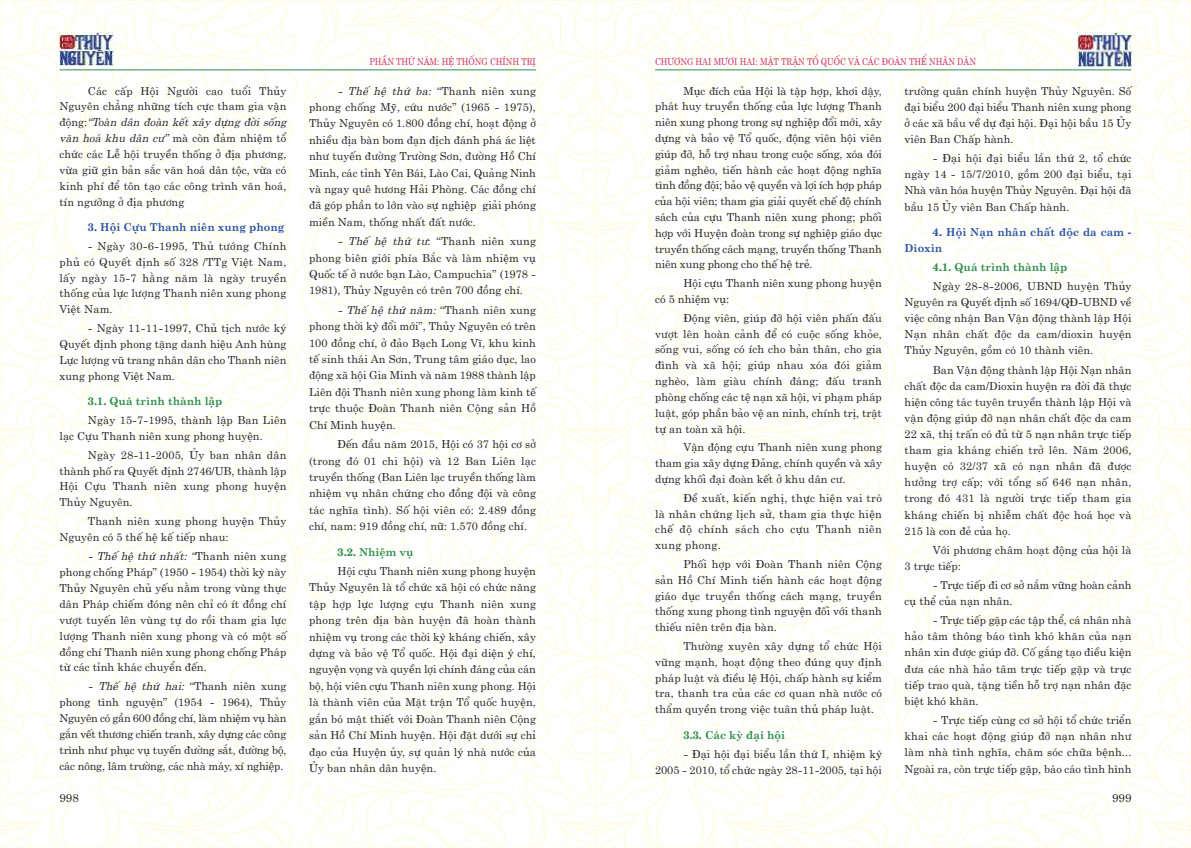
<style>
.page{position:relative;width:1191px;height:848px;background:#fff}
.page>*{position:absolute;margin:0;border:0;box-sizing:border-box;transform-origin:0 0}
.t1{font:11.5px "UTM Centur";color:#272627}
.t2{font:11px/16.4px "UTM Centur";letter-spacing:.005em;color:#272627;text-align:justify}
.t3{font:700 11px "UTM Centur";letter-spacing:.005em;color:#2f8d4d}
.t4{font:700 11px/16.1px "UTM Centur";letter-spacing:.005em;color:#2c54a2}
.t5{font:9.5px "UTM Centur";color:#cd3160;scale:.85 1}
.s1{font-style:italic}
</style>
<div class="page">
<img style="left:0;top:0;width:1191px;height:848px">
<hr style="left:655px;top:70px;width:476px;height:1px;background:#2f8d4d">
<img style="left:1077px;top:33px;width:54px;height:33px">
<img style="left:60px;top:32px;width:53px;height:34px">
<hr style="left:60px;top:69px;width:476px;height:1px;background:#2f8d4d">
<p class="t2" style="left:60px;top:81px;width:228px;line-height:15.9px;text-indent:28px">Các cấp Hội Người cao tuổi Thủy Nguyên chẳng những tích cực tham gia vận động:<span class="s1">“Toàn dân đoàn kết xây dựng đời sống văn hoá khu dân cư”</span> mà còn đảm nhiệm tổ chức các Lễ hội truyền thống ở địa phương, vừa giữ gìn bản sắc văn hoá dân tộc, vừa có kinh phí để tôn tạo các công trình văn hoá, tín ngưỡng ở địa phương</p>
<p class="t4" style="left:88px;top:217px;width:198px">3. Hội Cựu Thanh niên xung phong</p>
<p class="t2" style="left:60px;top:236px;width:228px;line-height:15.9px;text-indent:28px">- Ngày 30-6-1995, Thủ tướng Chính phủ có Quyết định số 328 /TTg Việt Nam, lấy ngày 15-7 hằng năm là ngày truyền thống của lực lượng Thanh niên xung phong Việt Nam.</p>
<p class="t2" style="left:60px;top:319px;width:228px;line-height:15.9px;text-indent:28px">- Ngày 11-11-1997, Chủ tịch nước ký Quyết định phong tặng danh hiệu Anh hùng Lực lượng vũ trang nhân dân cho Thanh niên xung phong Việt Nam.</p>
<p class="t3" style="left:88px;top:391px;width:136px">3.1. Quá trình thành lập</p>
<p class="t2" style="left:60px;top:410px;width:228px;line-height:15.9px;text-indent:28px">Ngày 15-7-1995, thành lập Ban Liên lạc Cựu Thanh niên xung phong huyện.</p>
<p class="t2" style="left:60px;top:445px;width:228px;line-height:15.9px;text-indent:28px">Ngày 28-11-2005, Ủy ban nhân dân thành phố ra Quyết định 2746/UB, thành lập Hội Cựu Thanh niên xung phong huyện Thủy Nguyên.</p>
<p class="t2" style="left:60px;top:512px;width:228px;line-height:15.9px;text-indent:28px">Thanh niên xung phong huyện Thủy<br>Nguyên có 5 thế hệ kế tiếp nhau:</p>
<p class="t2" style="left:60px;top:547px;width:228px;line-height:15.9px;text-indent:28px"><span class="s1">- Thế hệ thứ nhất: “</span>Thanh niên xung phong chống Pháp” (1950 - 1954) thời kỳ này Thủy Nguyên chủ yếu nằm trong vùng thực dân Pháp chiếm đóng nên chỉ có ít đồng chí vượt tuyến lên vùng tự do rồi tham gia lực lượng Thanh niên xung phong và có một số đồng chí Thanh niên xung phong chống Pháp từ các tỉnh khác chuyển đến.</p>
<p class="t2" style="left:60px;top:677px;width:228px;line-height:15.9px;text-indent:28px"><span class="s1">- Thế hệ thứ hai:</span> “Thanh niên xung phong tình nguyện” (1954 - 1964), Thủy Nguyên có gần 600 đồng chí, làm nhiệm vụ hàn gắn vết thương chiến tranh, xây dựng các công trình như phục vụ tuyến đường sắt, đường bộ, các nông, lâm trường, các nhà máy, xí nghiệp.</p>
<p class="t1" style="left:60px;top:788px;width:21px">998</p>
<p class="t5" style="left:369px;top:54px;width:197px">PHẦN THỨ NĂM: HỆ THỐNG CHÍNH TRỊ</p>
<p class="t2" style="left:309px;top:81px;width:228px;text-indent:28px"><span class="s1">- Thế hệ thứ ba:</span> “Thanh niên xung phong chống Mỹ, cứu nước” (1965 - 1975), Thủy Nguyên có 1.800 đồng chí, hoạt động ở nhiều địa bàn bom đạn địch đánh phá ác liệt như tuyến đường Trường Sơn, đường Hồ Chí Minh, các tỉnh Yên Bái, Lào Cai, Quảng Ninh và ngay quê hương Hải Phòng. Các đồng chí đã góp phần to lớn vào sự nghiệp giải phóng miền Nam, thống nhất đất nước.</p>
<p class="t2" style="left:309px;top:232px;width:228px;text-indent:28px"><span class="s1">- Thế hệ thứ tư</span>: “Thanh niên xung phong biên giới phía Bắc và làm nhiệm vụ Quốc tế ở nước bạn Lào, Campuchia” (1978 - 1981), Thủy Nguyên có trên 700 đồng chí.</p>
<p class="t2" style="left:309px;top:300px;width:228px;text-indent:28px"><span class="s1">- Thế hệ thứ năm:</span> “Thanh niên xung phong thời kỳ đổi mới”, Thủy Nguyên có trên 100 đồng chí, ở đảo Bạch Long Vĩ, khu kinh tế sinh thái An Sơn, Trung tâm giáo dục, lao động xã hội Gia Minh và năm 1988 thành lập Liên đội Thanh niên xung phong làm kinh tế trực thuộc Đoàn Thanh niên Cộng sản Hồ Chí Minh huyện.</p>
<p class="t2" style="left:309px;top:434px;width:228px;text-indent:28px">Đến đầu năm 2015, Hội có 37 hội cơ sở (trong đó 01 chi hội) và 12 Ban Liên lạc truyền thống (Ban Liên lạc truyền thống làm nhiệm vụ nhân chứng cho đồng đội và công tác nghĩa tình). Số hội viên có: 2.489 đồng chí, nam: 919 đồng chí, nữ: 1.570 đồng chí.</p>
<p class="t3" style="left:337px;top:542px;width:77px">3.2. Nhiệm vụ</p>
<p class="t2" style="left:309px;top:561px;width:228px;text-indent:28px">Hội cựu Thanh niên xung phong huyện Thủy Nguyên là tổ chức xã hội có chức năng tập hợp lực lượng cựu Thanh niên xung phong trên địa bàn huyện đã hoàn thành nhiệm vụ trong các thời kỳ kháng chiến, xây dựng và bảo vệ Tổ quốc. Hội đại diện ý chí, nguyện vọng và quyền lợi chính đáng của cán bộ, hội viên cựu Thanh niên xung phong. Hội là thành viên của Mặt trận Tổ quốc huyện, gắn bó mật thiết với Đoàn Thanh niên Cộng sản Hồ Chí Minh huyện. Hội đặt dưới sự chỉ đạo của Huyện ủy, sự quản lý nhà nước của Ủy ban nhân dân huyện.</p>
<p class="t5" style="left:655px;top:54px;width:379px">CHƯƠNG HAI MƯƠI HAI: MẶT TRẬN TỔ QUỐC VÀ CÁC ĐOÀN THỂ NHÂN DÂN</p>
<p class="t2" style="left:655px;top:81px;width:228px;line-height:15.8px;text-indent:28px">Mục đích của Hội là tập hợp, khơi dậy, phát huy truyền thống của lực lượng Thanh niên xung phong trong sự nghiệp đổi mới, xây dựng và bảo vệ Tổ quốc, động viên hội viên giúp đỡ, hỗ trợ nhau trong cuộc sống, xóa đói giảm nghèo, tiến hành các hoạt động nghĩa tình đồng đội; bảo vệ quyền và lợi ích hợp pháp của hội viên; tham gia giải quyết chế độ chính sách của cựu Thanh niên xung phong; phối hợp với Huyện đoàn trong sự nghiệp giáo dục truyền thống cách mạng, truyền thống Thanh niên xung phong cho thế hệ trẻ.</p>
<p class="t2" style="left:655px;top:274px;width:228px;line-height:15.8px;text-indent:28px">Hội cựu Thanh niên xung phong huyện có 5 nhiệm vụ:</p>
<p class="t2" style="left:655px;top:308px;width:228px;line-height:15.8px;text-indent:28px">Động viên, giúp đỡ hội viên phấn đấu vượt lên hoàn cảnh để có cuộc sống khỏe, sống vui, sống có ích cho bản thân, cho gia đình và xã hội; giúp nhau xóa đói giảm nghèo, làm giàu chính đáng; đấu tranh phòng chống các tệ nạn xã hội, vi phạm pháp luật, góp phần bảo vệ an ninh, chính trị, trật tự an toàn xã hội.</p>
<p class="t2" style="left:655px;top:438px;width:228px;line-height:15.8px;text-indent:28px">Vận động cựu Thanh niên xung phong tham gia xây dựng Đảng, chính quyền và xây dựng khối đại đoàn kết ở khu dân cư.</p>
<p class="t2" style="left:655px;top:488px;width:228px;line-height:15.8px;text-indent:28px">Đề xuất, kiến nghị, thực hiện vai trò là nhân chứng lịch sử, tham gia thực hiện chế độ chính sách cho cựu Thanh niên xung phong.</p>
<p class="t2" style="left:655px;top:554px;width:228px;line-height:15.8px;text-indent:28px">Phối hợp với Đoàn Thanh niên Cộng sản Hồ Chí Minh tiến hành các hoạt động giáo dục truyền thống cách mạng, truyền thống xung phong tình nguyện đối với thanh thiếu niên trên địa bàn.</p>
<p class="t2" style="left:655px;top:637px;width:228px;line-height:15.8px;text-indent:28px">Thường xuyên xây dựng tổ chức Hội vững mạnh, hoạt động theo đúng quy định pháp luật và điều lệ Hội, chấp hành sự kiểm tra, thanh tra của các cơ quan nhà nước có thẩm quyền trong việc tuân thủ pháp luật.</p>
<p class="t3" style="left:683px;top:724px;width:103px">3.3. Các kỳ đại hội</p>
<p class="t2" style="left:655px;top:744px;width:228px;text-align:right">- Đại hội đại biểu lần thứ I, nhiệm kỳ<br>2005 - 2010, tổ chức ngày 28-11-2005, tại hội</p>
<p class="t2" style="left:904px;top:81px;width:228px">trường quân chính huyện Thủy Nguyên. Số đại biểu 200 đại biểu Thanh niên xung phong ở các xã bầu về dự đại hội. Đại hội bầu 15 Ủy viên Ban Chấp hành.</p>
<p class="t2" style="left:904px;top:149px;width:228px;line-height:16.1px;text-indent:28px">- Đại hội đại biểu lần thứ 2, tổ chức ngày 14 - 15/7/2010, gồm 200 đại biểu, tại Nhà văn hóa huyện Thủy Nguyên. Đại hội đã bầu 15 Ủy viên Ban Chấp hành.</p>
<p class="t4" style="left:904px;top:222px;width:228px;text-indent:28px">4. Hội Nạn nhân chất độc da cam -<br>Dioxin</p>
<p class="t3" style="left:933px;top:257px;width:136px">4.1. Quá trình thành lập</p>
<p class="t2" style="left:904px;top:277px;width:228px;line-height:16.1px;text-indent:28px">Ngày 28-8-2006, UBND huyện Thủy Nguyên ra Quyết định số 1694/QĐ-UBND về việc công nhận Ban Vận động thành lập Hội Nạn nhân chất độc da cam/dioxin huyện Thủy Nguyên, gồm có 10 thành viên.</p>
<p class="t2" style="left:904px;top:360px;width:228px;line-height:16.1px;text-indent:28px">Ban Vận động thành lập Hội Nạn nhân chất độc da cam/Dioxin huyện ra đời đã thực hiện công tác tuyên truyền thành lập Hội và vận động giúp đỡ nạn nhân chất độc da cam 22 xã, thị trấn có đủ từ 5 nạn nhân trực tiếp tham gia kháng chiến trở lên. Năm 2006, huyện có 32/37 xã có nạn nhân đã được hưởng trợ cấp; với tổng số 646 nạn nhân, trong đó 431 là người trực tiếp tham gia kháng chiến bị nhiễm chất độc hoá học và 215 là con đẻ của họ.</p>
<p class="t2" style="left:904px;top:540px;width:228px;line-height:16.1px;text-indent:28px">Với phương châm hoạt động của hội là<br>3 trực tiếp:</p>
<p class="t2" style="left:904px;top:575px;width:228px;line-height:16.1px;text-indent:28px">- Trực tiếp đi cơ sở nắm vững hoàn cảnh cụ thể của nạn nhân.</p>
<p class="t2" style="left:904px;top:611px;width:228px;line-height:16.1px;text-indent:28px">- Trực tiếp gặp các tập thể, cá nhân nhà hảo tâm thông báo tình khó khăn của nạn nhân xin được giúp đỡ. Cố gắng tạo điều kiện đưa các nhà hảo tâm trực tiếp gặp và trực tiếp trao quà, tặng tiền hỗ trợ nạn nhân đặc biệt khó khăn.</p>
<p class="t2" style="left:904px;top:710px;width:228px;text-indent:28px">- Trực tiếp cùng cơ sở hội tổ chức triển khai các hoạt động giúp đỡ nạn nhân như làm nhà tình nghĩa, chăm sóc chữa bệnh...<br>Ngoài ra, còn trực tiếp gặp, báo cáo tình hình</p>
<p class="t1" style="left:1112px;top:788px;width:21px">999</p>
</div>
